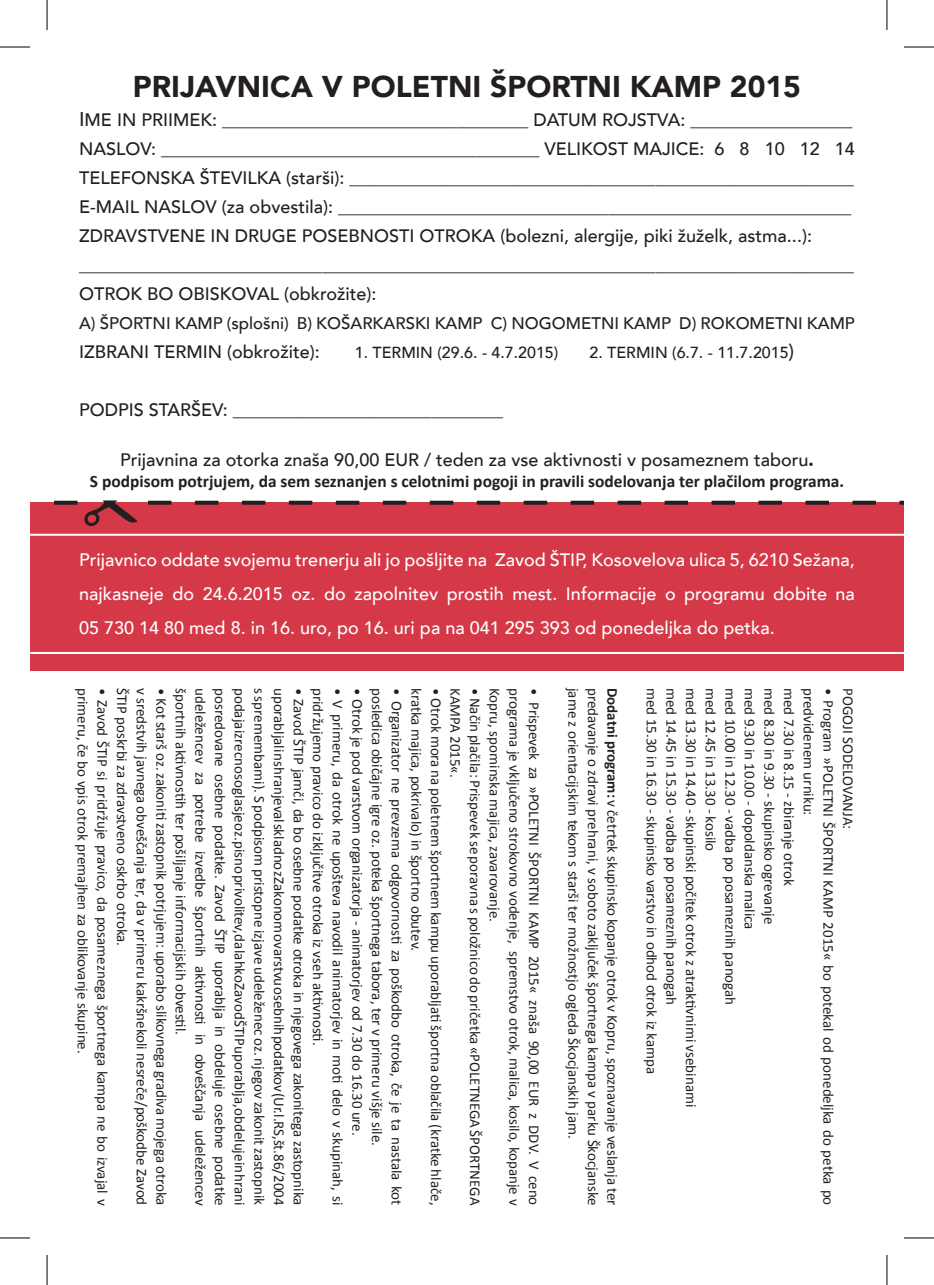
<style>
.page{position:relative;width:934px;height:1285px;background:#fff}
.page>*{position:absolute;margin:0;border:0;box-sizing:border-box;transform-origin:0 0}
.t1{font:900 30px "Avenir LT";color:#231f20}
.t2{font:500 18px "Avenir LT";color:#231f20}
.t3{font:500 18px/34px "Avenir LT";color:#fff;text-align:justify}
.t4{font:700 17.4px "Calibri";color:#231f20}
.t5{font:500 16.8px "Avenir LT";color:#231f20}
.t6{font:500 16px "Avenir LT";color:#231f20}
.t7{font:15px "Calibri";color:#231f20}
.s1{font-size:20px}
.s2{font-weight:900}
.s3{font-weight:700}
</style>
<div class="page">
<div style="left:30px;top:502px;width:873px;height:169px;background:#d53948"></div>
<svg style="left:54px;top:501px;width:23px;height:4px"></svg>
<svg style="left:148px;top:501px;width:23px;height:4px"></svg>
<svg style="left:195px;top:501px;width:23px;height:4px"></svg>
<svg style="left:242px;top:501px;width:23px;height:4px"></svg>
<svg style="left:289px;top:501px;width:23px;height:4px"></svg>
<svg style="left:336px;top:501px;width:23px;height:4px"></svg>
<svg style="left:382px;top:501px;width:24px;height:4px"></svg>
<svg style="left:429px;top:501px;width:24px;height:4px"></svg>
<svg style="left:476px;top:501px;width:24px;height:4px"></svg>
<svg style="left:523px;top:501px;width:24px;height:4px"></svg>
<svg style="left:570px;top:501px;width:24px;height:4px"></svg>
<svg style="left:617px;top:501px;width:23px;height:4px"></svg>
<svg style="left:664px;top:501px;width:23px;height:4px"></svg>
<svg style="left:711px;top:501px;width:23px;height:4px"></svg>
<svg style="left:758px;top:501px;width:23px;height:4px"></svg>
<svg style="left:805px;top:501px;width:23px;height:4px"></svg>
<svg style="left:852px;top:501px;width:23px;height:4px"></svg>
<svg style="left:899px;top:501px;width:4px;height:4px"></svg>
<svg style="left:84px;top:500px;width:54px;height:26px"></svg>
<hr style="left:30px;top:534px;width:873px;height:2px;background:#fff">
<hr style="left:30px;top:652px;width:873px;height:2px;background:#fff">
<hr style="left:0;top:47px;width:30px;height:1px;background:#000">
<hr style="left:903px;top:47px;width:30px;height:1px;background:#000">
<hr style="left:0;top:1237px;width:30px;height:1px;background:#000">
<hr style="left:903px;top:1237px;width:30px;height:1px;background:#000">
<hr style="left:47px;top:0;width:1px;height:30px;background:#000">
<hr style="left:47px;top:1255px;width:1px;height:30px;background:#000">
<hr style="left:886px;top:0;width:1px;height:30px;background:#000">
<hr style="left:886px;top:1255px;width:1px;height:30px;background:#000">
<p class="t1" style="left:133px;top:68px;width:669px">PRIJAVNICA V POLETNI ŠPORTNI KAMP 2015</p>
<p class="t2" style="left:79px;top:109px;width:774px"><span class="s1">I</span>ME IN PRIIMEK: __________________________________ DATUM ROJSTVA: __________________</p>
<p class="t2" style="left:79px;top:138px;width:776px">NASLOV: __________________________________________ VELIKOST MAJICE: 6 8 10 12 14</p>
<p class="t2" style="left:79px;top:167px;width:776px">TELEFONSKA ŠTEVILKA (starši): ________________________________________________________</p>
<p class="t2" style="left:79px;top:196px;width:773px">E-MAIL NASLOV (za obvestila): _________________________________________________________</p>
<p class="t2" style="left:79px;top:225px;width:734px">ZDRAVSTVENE IN DRUGE POSEBNOSTI OTROKA (bolezni, alergije, piki žuželk, astma...):</p>
<p class="t2" style="left:79px;top:254px;width:776px">______________________________________________________________________________________</p>
<p class="t2" style="left:79px;top:283px;width:299px">OTROK BO OBISKOVAL (obkrožite):</p>
<p class="t5" style="left:79px;top:313px;width:777px">A) ŠPORTNI KAMP (splošni) B) KOŠARKARSKI KAMP C) NOGOMETNI KAMP D) ROKOMETNI KAMP</p>
<p class="t2" style="left:79px;top:341px;width:242px">IZBRANI TERMIN (obkrožite):</p>
<p class="t6" style="left:354px;top:343px;width:205px">1. TERMIN (29.6. - 4.7.2015)</p>
<p class="t6" style="left:589px;top:343px;width:206px">2. TERMIN (6.7. - 11.7.2015<span class="s1">)</span></p>
<p class="t2" style="left:79px;top:399px;width:425px">PODPIS STARŠEV: ______________________________</p>
<p class="t2" style="left:120px;top:449px;width:695px">Prijavnina za otorka znaša 90,00 EUR / teden za vse aktivnosti v posameznem taboru<span class="s2">.</span></p>
<p class="t4" style="left:90px;top:470px;width:755px">S podpisom potrjujem, da sem seznanjen s celotnimi pogoji in pravili sodelovanja ter plačilom programa.</p>
<p class="t3" style="left:79px;top:543px;width:777px">Prijavnico oddate svojemu trenerju ali jo pošljite na Zavod ŠTIP, Kosovelova ulica 5, 6210 Sežana, najkasneje do 24.6.2015 oz. do zapolnitev prostih mest. Informacije o programu dobite na 05 730 14 80 med 8. in 16. uro, po 16. uri pa na 041 295 393 od ponedeljka do petka.</p>
<p class="t7" style="left:92px;top:688px;width:367px;rotate:90deg">primeru, če bo vpis otrok premajhen za oblikovanje skupine.</p>
<p class="t7" style="left:112px;top:688px;width:519px;rotate:90deg">• Zavod ŠTIP si pridržuje pravico, da posameznega športnega kampa ne bo izvajal v</p>
<p class="t7" style="left:131px;top:688px;width:260px;rotate:90deg">ŠTIP poskrbi za zdravstveno oskrbo otroka.</p>
<p class="t7" style="left:151px;top:688px;width:519px;rotate:90deg">v sredstvih javnega obveščanja ter, da v primeru kakršnekoli nesreče/poškodbe Zavod</p>
<p class="t7" style="left:170px;top:688px;width:519px;rotate:90deg">• Kot starš oz. zakoniti zastopnik potrjujem: uporabo slikovnega gradiva mojega otroka</p>
<p class="t7" style="left:190px;top:688px;width:348px;rotate:90deg">športnih aktivnostih ter pošiljanje informacijskih obvestil.</p>
<p class="t7" style="left:210px;top:688px;width:519px;rotate:90deg">udeležencev za potrebe izvedbe športnih aktivnosti in obveščanja udeležencev</p>
<p class="t7" style="left:229px;top:688px;width:519px;rotate:90deg">posredovane osebne podatke. Zavod ŠTIP uporablja in obdeluje osebne podatke</p>
<p class="t7" style="left:249px;top:688px;width:519px;rotate:90deg">podaja izrecno soglasje oz. pisno privolitev, da lahko Zavod ŠTIP uporablja, obdeluje in hrani</p>
<p class="t7" style="left:268px;top:688px;width:519px;rotate:90deg">s spremembami). S podpisom pristopne izjave udeleženec oz. njegov zakonit zastopnik</p>
<p class="t7" style="left:288px;top:688px;width:519px;rotate:90deg">uporabljal in shranjeval skladno z Zakonom o varstvu osebnih podatkov (Ur.l.RS,št.86/2004</p>
<p class="t7" style="left:308px;top:688px;width:519px;rotate:90deg">• Zavod ŠTIP jamči, da bo osebne podatke otroka in njegovega zakonitega zastopnika</p>
<p class="t7" style="left:327px;top:688px;width:359px;rotate:90deg">pridržujemo pravico do izključitve otroka iz vseh aktivnosti.</p>
<p class="t7" style="left:347px;top:688px;width:519px;rotate:90deg">• V primeru, da otrok ne upošteva navodil animatorjev in moti delo v skupinah, si</p>
<p class="t7" style="left:366px;top:688px;width:449px;rotate:90deg">• Otrok je pod varstvom organizatorja - animatorjev od 7.30 do 16.30 ure.</p>
<p class="t7" style="left:386px;top:688px;width:459px;rotate:90deg">posledica običajne igre oz. poteka športnega tabora, ter v primeru višje sile.</p>
<p class="t7" style="left:406px;top:688px;width:519px;rotate:90deg">• Organizator ne prevzema odgovornosti za poškodbo otroka, če je ta nastala kot</p>
<p class="t7" style="left:425px;top:688px;width:265px;rotate:90deg">kratka majica, pokrivalo) in športno obutev.</p>
<p class="t7" style="left:445px;top:688px;width:519px;rotate:90deg">• Otrok mora na poletnem športnem kampu uporabljati športna oblačila (kratke hlače,</p>
<p class="t7" style="left:464px;top:688px;width:91px;rotate:90deg">KAMPA 2015«.</p>
<p class="t7" style="left:484px;top:688px;width:519px;rotate:90deg">• Način plačila: Prispevek se poravna s položnico do pričetka «POLETNEGA ŠPORTNEGA</p>
<p class="t7" style="left:504px;top:688px;width:235px;rotate:90deg">Kopru, spominska majica, zavarovanje.</p>
<p class="t7" style="left:523px;top:688px;width:519px;rotate:90deg">programa je vključeno strokovno vodenje, spremstvo otrok, malica, kosilo, kopanje v</p>
<p class="t7" style="left:543px;top:688px;width:519px;rotate:90deg">• Prispevek za »POLETNI ŠPORTNI KAMP 2015« znaša 90,00 EUR z DDV. V ceno</p>
<p class="t7" style="left:582px;top:688px;width:452px;rotate:90deg">jame z orientacijskim tekom s starši ter možnostjo ogleda Škocjanskih jam.</p>
<p class="t7" style="left:602px;top:688px;width:519px;rotate:90deg">predavanje o zdravi prehrani, v soboto zaključek športnega kampa v parku Škocjanske</p>
<p class="t7" style="left:621px;top:688px;width:519px;rotate:90deg"><span class="s3">Dodatni program:</span> v četrtek skupinsko kopanje otrok v Kopru, spoznavanje veslanja ter</p>
<p class="t7" style="left:660px;top:688px;width:388px;rotate:90deg">med 15.30 in 16.30 - skupinsko varstvo in odhod otrok iz kampa</p>
<p class="t7" style="left:680px;top:688px;width:319px;rotate:90deg">med 14.45 in 15.30 - vadba po posameznih panogah</p>
<p class="t7" style="left:700px;top:688px;width:421px;rotate:90deg">med 13.30 in 14.40 - skupinski počitek otrok z atraktivnimi vsebinami</p>
<p class="t7" style="left:719px;top:688px;width:165px;rotate:90deg">med 12.45 in 13.30 - kosilo</p>
<p class="t7" style="left:739px;top:688px;width:319px;rotate:90deg">med 10.00 in 12.30 - vadba po posameznih panogah</p>
<p class="t7" style="left:758px;top:688px;width:243px;rotate:90deg">med 9.30 in 10.00 - dopoldanska malica</p>
<p class="t7" style="left:778px;top:688px;width:238px;rotate:90deg">med 8.30 in 9.30 - skupinsko ogrevanje</p>
<p class="t7" style="left:798px;top:688px;width:199px;rotate:90deg">med 7.30 in 8.15 - zbiranje otrok</p>
<p class="t7" style="left:817px;top:688px;width:129px;rotate:90deg">predvidenem urniku:</p>
<p class="t7" style="left:837px;top:688px;width:519px;rotate:90deg">• Program »POLETNI ŠPORTNI KAMP 2015« bo potekal od ponedeljka do petka po</p>
<p class="t7" style="left:856px;top:688px;width:143px;rotate:90deg">POGOJI SODELOVANJA:</p>
</div>
